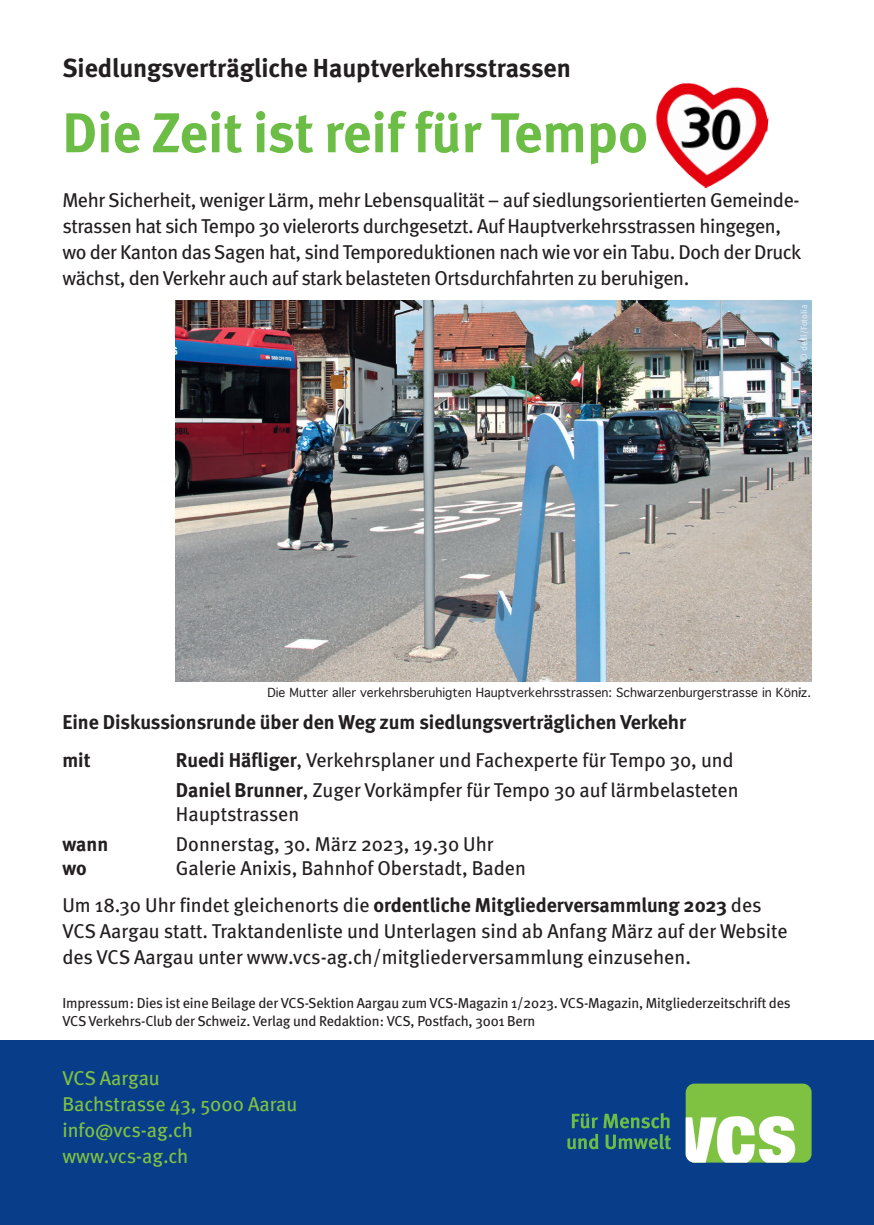
<style>
.page{position:relative;width:874px;height:1225px;background:#fff}
.page>*{position:absolute;margin:0;border:0;box-sizing:border-box;transform-origin:0 0}
.Titel_grün{font:700 56px "Meta";color:#6cbd45}
.Untertitel{font:700 26px "Meta";color:#231f20}
.GT____Basis{font:20px/26px "Meta";color:#231f20}
.GT____Basis-2{font:20px/26px "Meta";letter-spacing:-.02em;color:#231f20}
.GT____Basis-3{font:700 20px "Meta";color:#231f20}
.GT____Basis-4{font:20px/26px "Meta";letter-spacing:-.005em;color:#7fc241}
.Text_klein_7_2_9{font:14.4px/18px "Meta";letter-spacing:-.01em;color:#231f20}
.t1{font:12px "Geneva";color:#231f20}
.t2{font:9px "Meta";color:#fff}
.s1{font-weight:700}
</style>
<div class="page">
<div style="left:0;top:1040px;width:873px;height:185px;background:#083e89"></div>
<div style="left:685px;top:1083px;width:126px;height:79px;background:#7fc241;border-radius:9px"></div>
<svg style="left:685px;top:1116px;width:109px;height:46px"></svg>
<svg style="left:567px;top:1113px;width:103px;height:36px"></svg>
<img style="left:176px;top:301px;width:635px;height:381px">
<img style="left:655px;top:82px;width:114px;height:107px">
<p class="Untertitel" style="left:62px;top:52px;width:509px">Siedlungsverträgliche Hauptverkehrsstrassen</p>
<p class="Titel_grün" style="left:62px;top:99px;width:586px">Die Zeit ist reif für Tempo</p>
<p class="GT____Basis-2" style="left:62px;top:186px;width:740px">Mehr Sicherheit, weniger Lärm, mehr Lebensqualität – auf siedlungsorientierten Gemeinde&shy;strassen hat sich Tempo 30 vielerorts durchgesetzt. Auf Hauptverkehrsstrassen hingegen, wo der Kanton das Sagen hat, sind Temporeduktionen nach wie vor ein Tabu. Doch der Druck wächst, den Verkehr auch auf stark belasteten Ortsdurchfahrten zu beruhigen.</p>
<p class="t2" style="left:798px;top:361px;width:57px;rotate:-90deg">© dedi/Fotolia</p>
<p class="t1" style="left:267px;top:686px;width:545px">Die Mutter aller verkehrsberuhigten Hauptverkehrsstrassen: Schwarzenburgerstrasse in Köniz.</p>
<p class="GT____Basis-3" style="left:62px;top:710px;width:625px">Eine Diskussionsrunde über den Weg zum siedlungsverträglichen Verkehr</p>
<p class="GT____Basis-3" style="left:62px;top:748px;width:30px">mit</p>
<p class="GT____Basis" style="left:176px;top:747px;width:559px"><span class="s1">Ruedi Häfliger</span>, Verkehrsplaner und Fachexperte für Tempo 30, und</p>
<p class="GT____Basis" style="left:176px;top:778px;width:564px;line-height:24px"><span class="s1">Daniel Brunner</span>, Zuger Vorkämpfer für Tempo 30 auf lärmbelasteten<br>Hauptstrassen</p>
<p class="GT____Basis-3" style="left:62px;top:832px;width:47px">wann</p>
<p class="GT____Basis" style="left:176px;top:830px;width:319px">Donnerstag, 30. März 2023, 19.30 Uhr</p>
<p class="GT____Basis-3" style="left:62px;top:856px;width:26px">wo</p>
<p class="GT____Basis" style="left:176px;top:854px;width:351px">Galerie Anixis, Bahnhof Oberstadt, Baden</p>
<p class="GT____Basis" style="left:62px;top:892px;width:726px">Um 18.30 Uhr findet gleichenorts die <span class="s1">ordentliche Mitgliederversammlung 2023</span> des<br>VCS Aargau statt. Traktandenliste und Unterlagen sind ab Anfang März auf der Website des VCS Aargau unter www.vcs-ag.ch/mitgliederversammlung einzusehen.</p>
<p class="Text_klein_7_2_9" style="left:62px;top:993px;width:729px">Impressum: Dies ist eine Beilage der VCS-Sektion Aargau zum VCS-Magazin 1/2023. VCS-Magazin, Mitgliederzeitschrift des<br>VCS Verkehrs-Club der Schweiz. Verlag und Redaktion: VCS, Postfach, 3001 Bern</p>
<p class="GT____Basis-4" style="left:62px;top:1064px;width:236px">VCS Aargau<br>Bachstrasse 43, 5000 Aarau info@vcs-ag.ch www.vcs-ag.ch</p>
</div>
